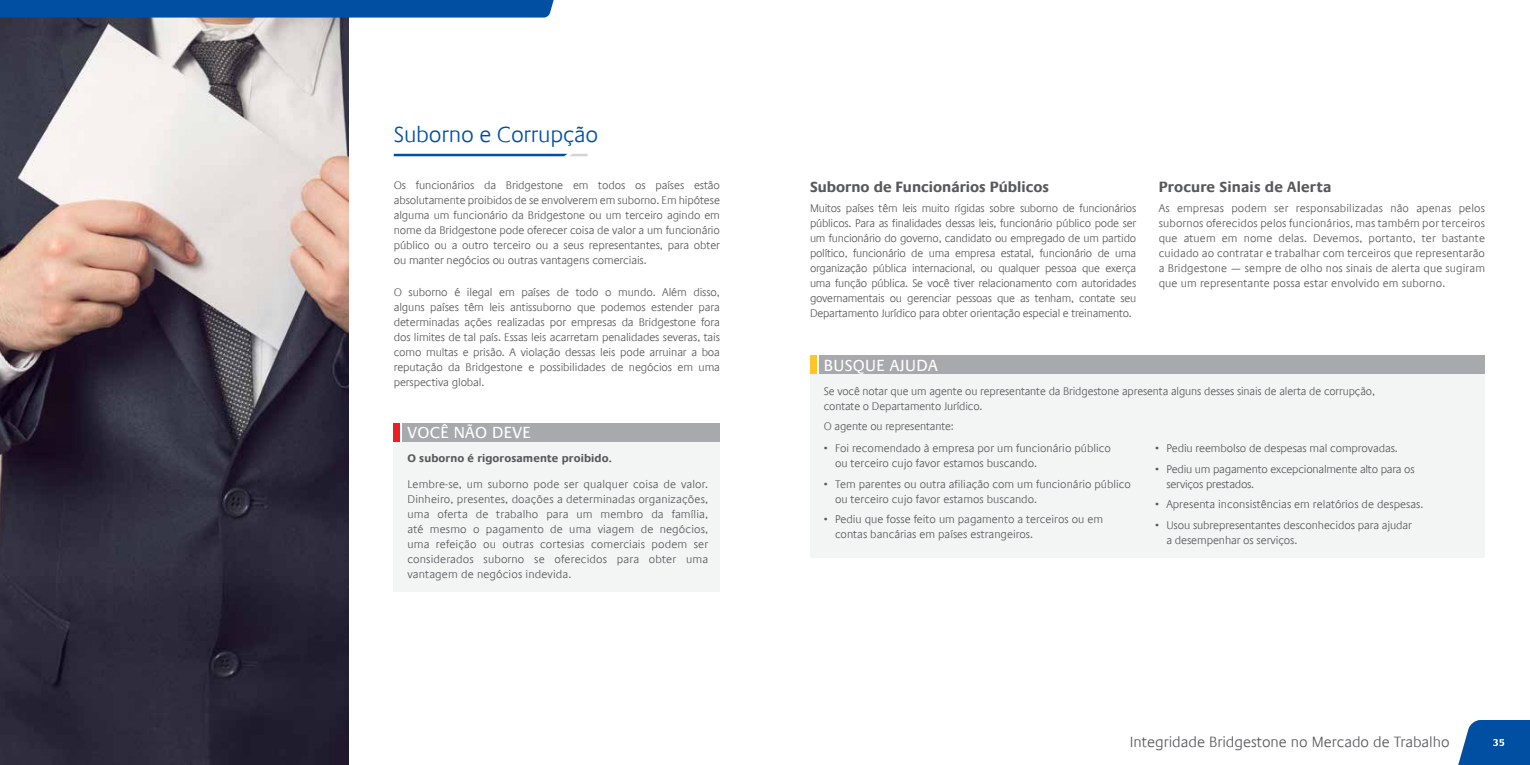
<style>
.page{position:relative;width:1530px;height:765px;background:#fff}
.page>*{position:absolute;margin:0;border:0;box-sizing:border-box;transform-origin:0 0}
.t1{font:300 22.5px "Praxis Com";letter-spacing:-.01em;color:#004fa3}
.t2{font:16.25px "Praxis Com";letter-spacing:.02em;color:#fff}
.t3{font:700 15px "Praxis Com";color:#58595b}
.t4{font:300 15px "Praxis Com";color:#58595b}
.t5{font:300 11.25px/15px "Praxis Com";letter-spacing:-.01em;color:#58595b}
.t6{font:700 11.25px "Praxis Com";letter-spacing:.01em;color:#58595b}
</style>
<div class="page">
<div style="left:810px;top:374px;width:675px;height:184px;background:#f3f4f4"></div>
<div style="left:819px;top:356px;width:666px;height:18px;background:#a7a9ac"></div>
<div style="left:810px;top:356px;width:6px;height:18px;background:#ffc425"></div>
<div style="left:394px;top:441px;width:326px;height:151px;background:#f3f4f4"></div>
<div style="left:403px;top:423px;width:317px;height:18px;background:#a7a9ac"></div>
<div style="left:394px;top:423px;width:6px;height:18px;background:#ed1d24"></div>
<svg style="left:394px;top:154px;width:194px;height:2px"></svg>
<img style="left:0;top:18px;width:349px;height:747px">
<div style="left:0;top:0;width:554px;height:18px;background:#004fa3"></div>
<svg style="left:1458px;top:720px;width:72px;height:45px;background:#1b62ad"></svg>
<h1 class="t1" style="left:394px;top:122px;width:206px">Suborno e Corrupção</h1>
<p class="t5" style="left:394px;top:178px;width:328px;text-align:justify">Os funcionários da Bridgestone em todos os países estão absolutamente proibidos de se envolverem em suborno. Em hipótese alguma um funcionário da Bridgestone ou um terceiro agindo em nome da Bridgestone pode oferecer coisa de valor a um funcionário público ou a outro terceiro ou a seus representantes, para obter ou manter negócios ou outras vantagens comerciais.</p>
<p class="t5" style="left:394px;top:285px;width:328px;text-align:justify">O suborno é ilegal em países de todo o mundo. Além disso, alguns países têm leis antissuborno que podemos estender para determinadas ações realizadas por empresas da Bridgestone fora dos limites de tal país. Essas leis acarretam penalidades severas, tais como multas e prisão. A violação dessas leis pode arruinar a boa reputação da Bridgestone e possibilidades de negócios em uma perspectiva global.</p>
<h2 class="t2" style="left:408px;top:423px;width:125px">VOCÊ NÃO DEVE</h2>
<p class="t6" style="left:408px;top:452px;width:206px">O suborno é rigorosamente proibido.</p>
<p class="t5" style="left:408px;top:477px;width:302px;text-align:justify">Lembre-se, um suborno pode ser qualquer coisa de valor.<br>Dinheiro, presentes, doações a determinadas organizações, uma oferta de trabalho para um membro da família, até mesmo o pagamento de uma viagem de negócios, uma refeição ou outras cortesias comerciais podem ser considerados suborno se oferecidos para obter uma vantagem de negócios indevida.</p>
<h3 class="t3" style="left:810px;top:178px;width:241px">Suborno de Funcionários Públicos</h3>
<p class="t5" style="left:810px;top:200px;width:328px;text-align:justify">Muitos países têm leis muito rígidas sobre suborno de funcionários públicos. Para as finalidades dessas leis, funcionário público pode ser um funcionário do governo, candidato ou empregado de um partido político, funcionário de uma empresa estatal, funcionário de uma organização pública internacional, ou qualquer pessoa que exerça uma função pública. Se você tiver relacionamento com autoridades governamentais ou gerenciar pessoas que as tenham, contate seu Departamento Jurídico para obter orientação especial e treinamento.</p>
<h2 class="t2" style="left:824px;top:356px;width:115px">BUSQUE AJUDA</h2>
<h3 class="t3" style="left:1159px;top:178px;width:174px">Procure Sinais de Alerta</h3>
<p class="t5" style="left:1159px;top:200px;width:328px;text-align:justify">As empresas podem ser responsabilizadas não apenas pelos subornos oferecidos pelos funcionários, mas também por terceiros que atuem em nome delas. Devemos, portanto, ter bastante cuidado ao contratar e trabalhar com terceiros que representarão a Bridgestone — sempre de olho nos sinais de alerta que sugiram que um representante possa estar envolvido em suborno.</p>
<p class="t5" style="left:824px;top:384px;width:553px">Se você notar que um agente ou representante da Bridgestone apresenta alguns desses sinais de alerta de corrupção, contate o Departamento Jurídico.</p>
<p class="t5" style="left:824px;top:419px;width:132px">O agente ou representante:</p>
<p class="t5" style="left:835px;top:441px;width:277px;text-indent:-11px">• Foi recomendado à empresa por um funcionário público ou terceiro cujo favor estamos buscando.</p>
<p class="t5" style="left:835px;top:476px;width:298px;text-indent:-11px">• Tem parentes ou outra afiliação com um funcionário público ou terceiro cujo favor estamos buscando.</p>
<p class="t5" style="left:835px;top:512px;width:270px;text-indent:-11px">• Pediu que fosse feito um pagamento a terceiros ou em contas bancárias em países estrangeiros.</p>
<p class="t5" style="left:1155px;top:441px;width:244px">• Pediu reembolso de despesas mal comprovadas.</p>
<p class="t5" style="left:1166px;top:461px;width:250px;text-indent:-11px">• Pediu um pagamento excepcionalmente alto para os serviços prestados.</p>
<p class="t5" style="left:1155px;top:497px;width:270px">• Apresenta inconsistências em relatórios de despesas.</p>
<p class="t5" style="left:1166px;top:518px;width:247px;text-indent:-11px">• Usou subrepresentantes desconhecidos para ajudar a desempenhar os serviços.</p>
<h3 class="t4" style="left:1130px;top:733px;width:321px">Integridade Bridgestone no Mercado de Trabalho</h3>
</div>
